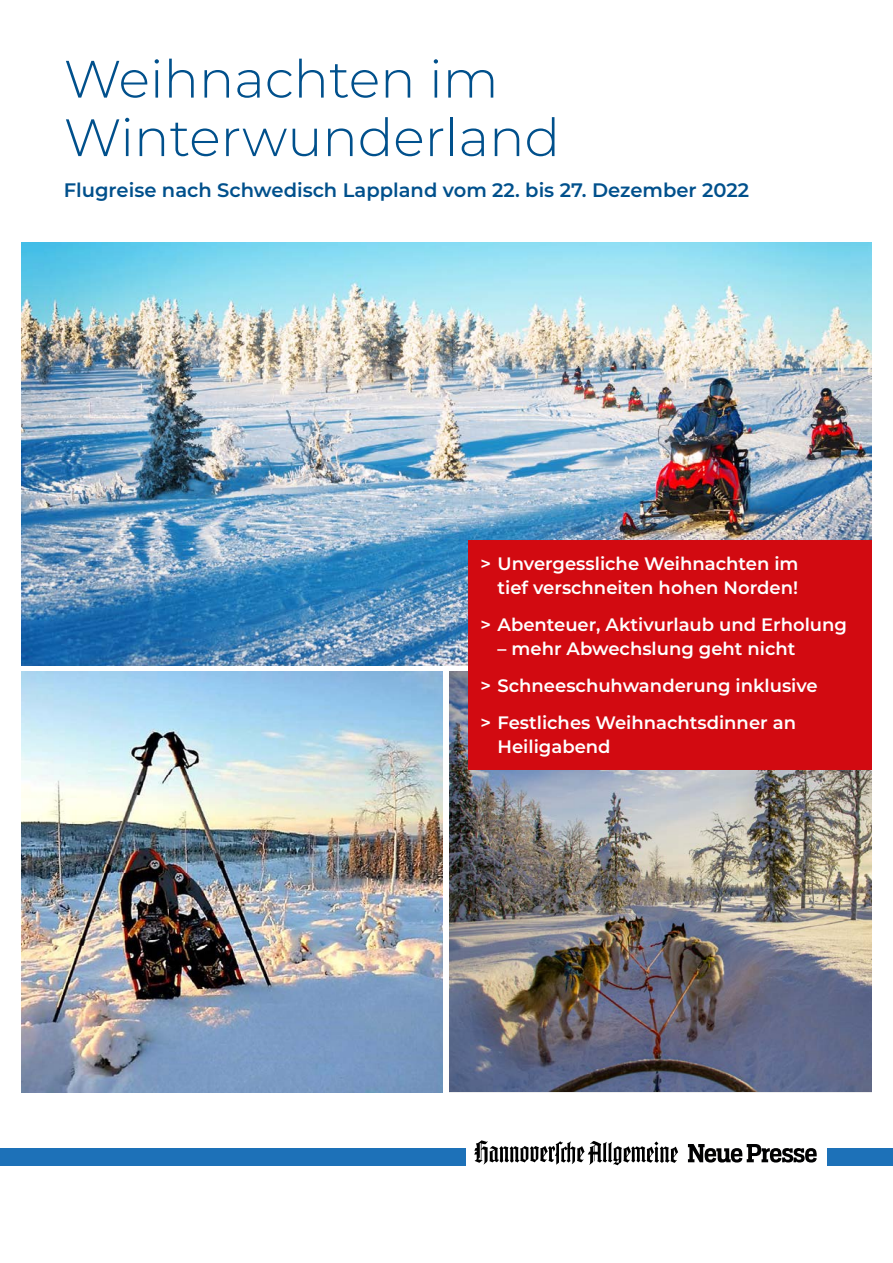
<style>
.page{position:relative;width:893px;height:1263px;background:#fff}
.page>*{position:absolute;margin:0;border:0;box-sizing:border-box;transform-origin:0 0}
.t1{font:300 52.5px/58.5px "Montserrat";color:#00508c}
.t2{font:600 19.5px "Montserrat";color:#00508c}
.t3{font:600 18px/36.8px "Montserrat";color:#fff;text-align:right}
</style>
<div class="page">
<div style="left:0;top:1148px;width:465px;height:17px;background:#1d71b8"></div>
<div style="left:827px;top:1148px;width:66px;height:17px;background:#1d71b8"></div>
<svg style="left:475px;top:1140px;width:203px;height:25px"></svg>
<svg style="left:688px;top:1144px;width:129px;height:18px"></svg>
<img style="left:21px;top:242px;width:851px;height:423px">
<img style="left:21px;top:672px;width:421px;height:421px">
<img style="left:449px;top:672px;width:423px;height:420px">
<div style="left:468px;top:540px;width:404px;height:229px;background:#d20a11"></div>
<h1 class="t1" style="left:64px;top:48px;width:498px">Weihnachten im<br>Winterwunderland</h1>
<p class="t2" style="left:64px;top:176px;width:687px">Flugreise nach Schwedisch Lappland vom 22. bis 27. Dezember 2022</p>
<p class="t3" style="left:480px;top:551px;width:319px;line-height:24px">&gt; Unvergessliche Weihnachten im tief verschneiten hohen Norden!</p>
<p class="t3" style="left:480px;top:605px;width:368px">&gt; Abenteuer, Aktivurlaub und Erholung</p>
<p class="t3" style="left:480px;top:629px;width:339px;text-align:left;text-indent:17px">– mehr Abwechslung geht nicht<br>&gt; Schneeschuhwanderung inklusive &gt; Festliches Weihnachtsdinner an</p>
<p class="t3" style="left:497px;top:727px;width:115px">Heiligabend</p>
</div>
